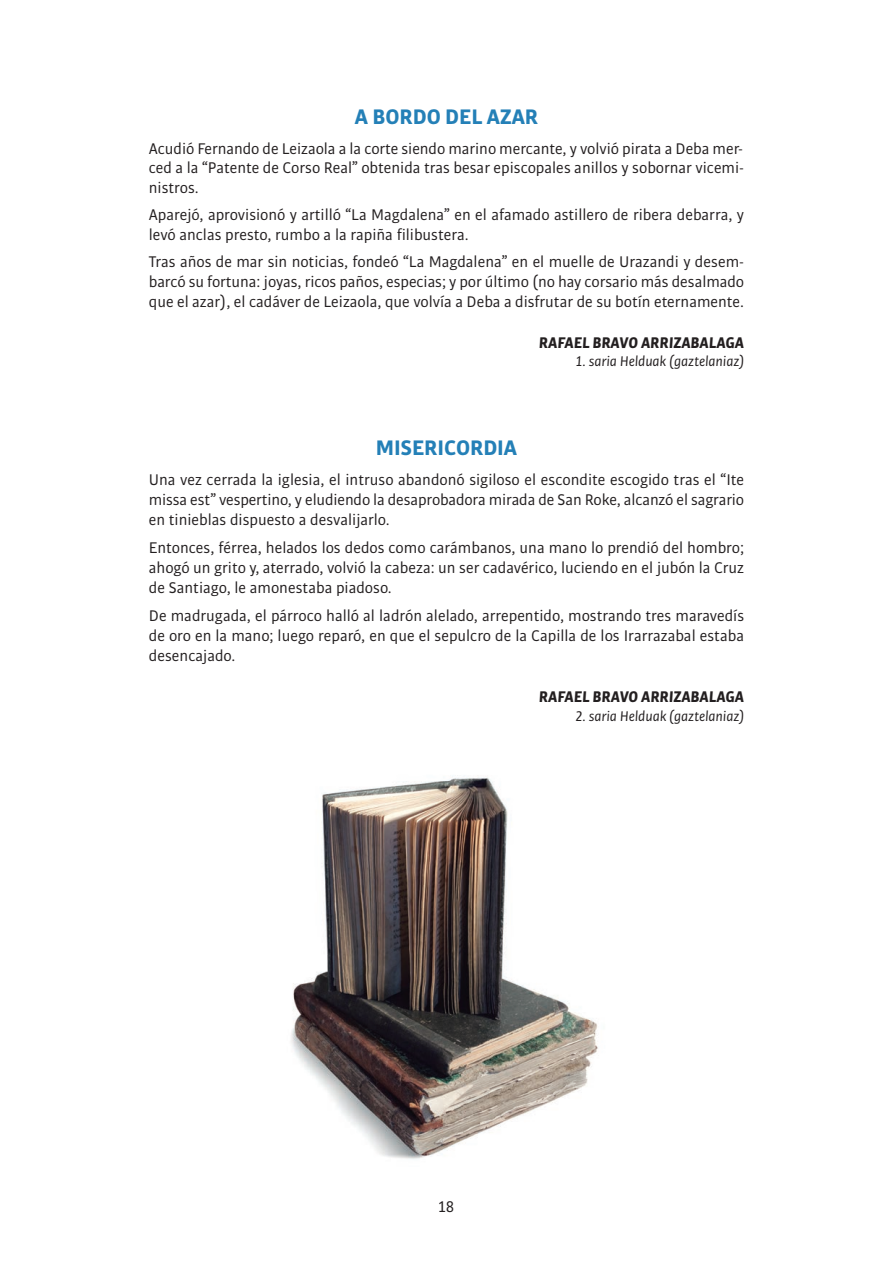
<style>
.page{position:relative;width:893px;height:1263px;background:#fff}
.page>*{position:absolute;margin:0;border:0;box-sizing:border-box;transform-origin:0 0}
.t1{font:700 22.5px "Bulo";color:#2480b7}
.t2{font:16.5px/19.8px "Bulo";color:#231f20;text-align:justify}
.t3{font:italic 700 16.5px "Bulo";color:#231f20}
.t4{font:italic 15px "Bulo";color:#231f20}
</style>
<div class="page">
<img style="left:291px;top:775px;width:307px;height:384px">
<h1 class="t1" style="left:355px;top:108px;width:185px">A BORDO DEL AZAR</h1>
<p class="t2" style="left:149px;top:139px;width:597px">Acudió Fernando de Leizaola a la corte siendo marino mercante, y volvió pirata a Deba mer&shy;ced a la “Patente de Corso Real” obtenida tras besar episcopales anillos y sobornar vicemi&shy;nistros.</p>
<p class="t2" style="left:149px;top:206px;width:597px">Aparejó, aprovisionó y artilló “La Magdalena” en el afamado astillero de ribera debarra, y levó anclas presto, rumbo a la rapiña filibustera.</p>
<p class="t2" style="left:149px;top:253px;width:597px">Tras años de mar sin noticias, fondeó “La Magdalena” en el muelle de Urazandi y desem&shy;barcó su fortuna: joyas, ricos paños, especias; y por último (no hay corsario más desalmado que el azar), el cadáver de Leizaola, que volvía a Deba a disfrutar de su botín eternamente.</p>
<p class="t3" style="left:539px;top:336px;width:207px">RAFAEL BRAVO ARRIZABALAGA</p>
<p class="t4" style="left:576px;top:356px;width:170px">1. saria Helduak (gaztelaniaz)</p>
<h1 class="t1" style="left:376px;top:439px;width:143px">MISERICORDIA</h1>
<p class="t2" style="left:149px;top:471px;width:597px">Una vez cerrada la iglesia, el intruso abandonó sigiloso el escondite escogido tras el “Ite missa est” vespertino, y eludiendo la desaprobadora mirada de San Roke, alcanzó el sagrario en tinieblas dispuesto a desvalijarlo.</p>
<p class="t2" style="left:149px;top:539px;width:597px">Entonces, férrea, helados los dedos como carámbanos, una mano lo prendió del hombro; ahogó un grito y, aterrado, volvió la cabeza: un ser cadavérico, luciendo en el jubón la Cruz de Santiago, le amonestaba piadoso.</p>
<p class="t2" style="left:149px;top:607px;width:597px">De madrugada, el párroco halló al ladrón alelado, arrepentido, mostrando tres maravedís de oro en la mano; luego reparó, en que el sepulcro de la Capilla de los Irarrazabal estaba desencajado.</p>
<p class="t3" style="left:539px;top:690px;width:207px">RAFAEL BRAVO ARRIZABALAGA</p>
<p class="t4" style="left:576px;top:710px;width:170px">2. saria Helduak (gaztelaniaz)</p>
<p class="t2" style="left:439px;top:1198px;width:17px">18</p>
</div>
